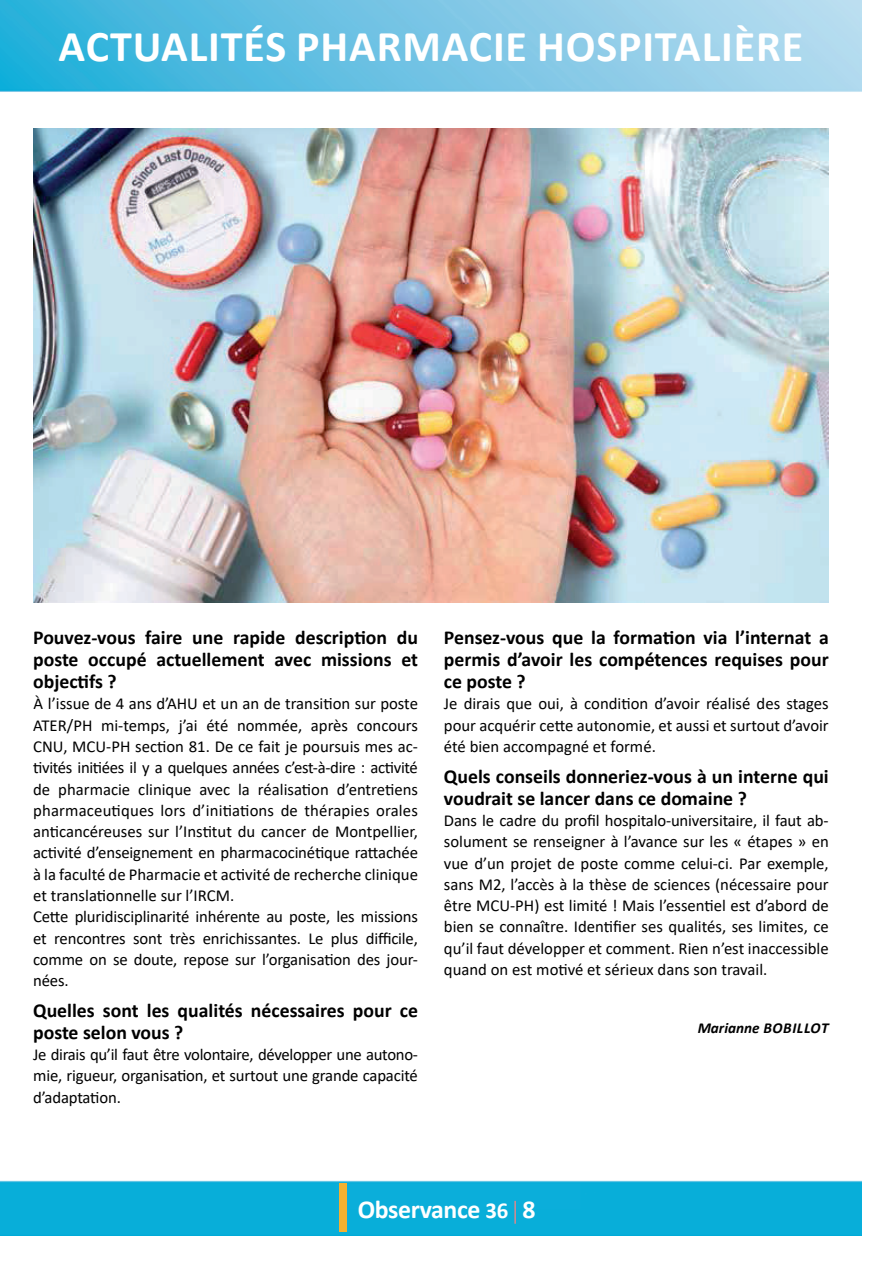
<style>
.page{position:relative;width:893px;height:1263px;background:#fff}
.page>*{position:absolute;margin:0;border:0;box-sizing:border-box;transform-origin:0 0}
.t1{font:700 44.1px "Calibri";letter-spacing:.02em;color:#fff}
.t2{font:700 25.8px "Calibri";letter-spacing:-.015em;color:#fff}
.t3{font:700 19.8px/22px "Calibri";color:#000;text-align:justify}
.t4{font:16.65px/21.3px "Calibri";letter-spacing:-.005em;color:#000;text-align:justify}
.t5{font:italic 700 15.15px "Calibri";letter-spacing:.005em;color:#000}
.s1{font-size:22.8px}
.s2{font-family:"Helvetica LT Std";font-weight:300;font-size:22.8px;color:#f38484}
</style>
<div class="page">
<img style="left:0;top:0;width:862px;height:1235px">
<div style="left:339px;top:1184px;width:8px;height:48px;background:#f5b130"></div>
<img style="left:33px;top:128px;width:796px;height:475px">
<h1 class="t1" style="left:59px;top:16px;width:746px">ACTUALITÉS PHARMACIE HOSPITALIÈRE</h1>
<p class="t3" style="left:33px;top:626px;width:386px">Pouvez-vous faire une rapide description du poste occupé actuellement avec missions et objectifs ?</p>
<p class="t4" style="left:33px;top:693px;width:386px;text-align:left">À l’issue de 4 ans d’AHU et un an de transition sur poste ATER/PH mi-temps, j’ai été nommée, après concours CNU, MCU-PH section 81. De ce fait je poursuis mes ac&shy;tivités initiées il y a quelques années c’est-à-dire : activité de pharmacie clinique avec la réalisation d’entretiens pharmaceutiques lors d’initiations de thérapies orales anticancéreuses sur l’Institut du cancer de Montpellier, activité d’enseignement en pharmacocinétique rattachée à la faculté de Pharmacie et activité de recherche clinique et translationnelle sur l’IRCM.<br>Cette pluridisciplinarité inhérente au poste, les missions et rencontres sont très enrichissantes. Le plus difficile, comme on se doute, repose sur l’organisation des jour&shy;nées.</p>
<p class="t3" style="left:33px;top:999px;width:386px">Quelles sont les qualités nécessaires pour ce poste selon vous ?</p>
<p class="t4" style="left:33px;top:1043px;width:386px">Je dirais qu’il faut être volontaire, développer une autono&shy;mie, rigueur, organisation, et surtout une grande capacité d’adaptation.</p>
<p class="t3" style="left:444px;top:626px;width:386px">Pensez-vous que la formation via l’internat a permis d’avoir les compétences requises pour ce poste ?</p>
<p class="t4" style="left:444px;top:693px;width:386px">Je dirais que oui, à condition d’avoir réalisé des stages pour acquérir cette autonomie, et aussi et surtout d’avoir été bien accompagné et formé.</p>
<p class="t3" style="left:444px;top:765px;width:386px">Quels conseils donneriez-vous à un interne qui voudrait se lancer dans ce domaine ?</p>
<p class="t4" style="left:444px;top:809px;width:386px">Dans le cadre du profil hospitalo-universitaire, il faut ab&shy;solument se renseigner à l’avance sur les « étapes » en vue d’un projet de poste comme celui-ci. Par exemple, sans M2, l’accès à la thèse de sciences (nécessaire pour être MCU-PH) est limité ! Mais l’essentiel est d’abord de bien se connaître. Identifier ses qualités, ses limites, ce qu’il faut développer et comment. Rien n’est inaccessible quand on est motivé et sérieux dans son travail.</p>
<p class="t5" style="left:698px;top:1017px;width:132px">Marianne BOBILLOT</p>
<h2 class="t2" style="left:358px;top:1191px;width:179px">Observance <span class="s1">36</span> <span class="s2">|</span> 8</h2>
</div>
